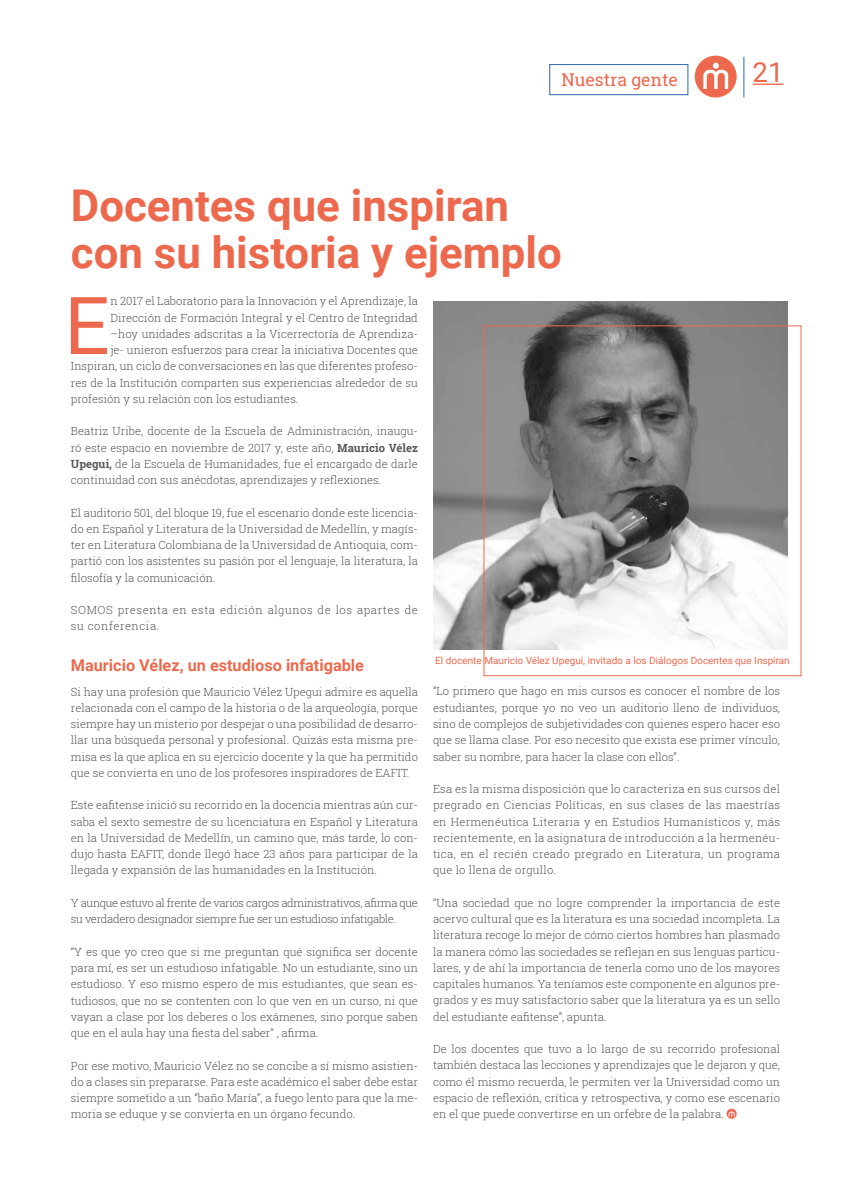
<style>
.page{position:relative;width:851px;height:1188px;background:#fff}
.page>*{position:absolute;margin:0;border:0;box-sizing:border-box;transform-origin:0 0}
.t1{font:79.88px "Roboto";color:#ed694d}
.t2{font:700 43.75px/46.2px "Roboto";color:#ed694d}
.t3{font:27.5px "Roboto";color:#ed694d}
.t4{font:17.5px "Roboto Slab";color:#ed694d}
.t5{font:700 16.25px "Roboto";color:#ed694d}
.t6{font:300 11.25px/16.2px "Roboto Slab";color:#575756;text-align:justify}
.t7{font:300 11.25px/16.2px "Roboto Slab";letter-spacing:-.03em;color:#575756}
.t8{font:300 11.25px/16.2px "Roboto Slab";letter-spacing:.05em;color:#575756}
.t9{font:10px "Roboto";color:#ed694d}
.s1{font-weight:700}
</style>
<div class="page">
<div style="left:549px;top:64px;width:139px;height:31px;border:1px solid #3065af"></div>
<div style="left:694px;top:56px;width:42px;height:41px;background:#ed694d;border-radius:50%"></div>
<svg style="left:703px;top:63px;width:25px;height:26px"></svg>
<hr style="left:743px;top:57px;width:1px;height:40px;background:#3065af">
<hr style="left:752px;top:83px;width:31px;height:2px;background:#ed694d">
<svg style="left:726px;top:1108px;width:10px;height:10px"></svg>
<svg style="left:728px;top:1109px;width:6px;height:7px"></svg>
<img style="left:433px;top:302px;width:354px;height:347px">
<div style="left:483px;top:325px;width:318px;height:350px;border:1px solid #ed694d"></div>
<h3 class="t4" style="left:561px;top:68px;width:118px">Nuestra gente</h3>
<h3 class="t3" style="left:752px;top:53px;width:32px">21</h3>
<h2 class="t2" style="left:71px;top:181px;width:492px">Docentes que inspiran con su historia y ejemplo</h2>
<h1 class="t1" style="left:64px;top:269px;width:47px">E</h1>
<p class="t6" style="left:110px;top:293px;width:309px">n 2017 el Laboratorio para la Innovación y el Aprendizaje, la</p>
<p class="t6" style="left:110px;top:309px;width:309px">Dirección de Formación Integral y el Centro de Integridad</p>
<p class="t6" style="left:110px;top:325px;width:309px">–hoy unidades adscritas a la Vicerrectoría de Aprendiza-</p>
<p class="t6" style="left:110px;top:341px;width:309px">je- unieron esfuerzos para crear la iniciativa Docentes que</p>
<p class="t6" style="left:71px;top:357px;width:348px">Inspiran, un ciclo de conversaciones en las que diferentes profeso-</p>
<p class="t6" style="left:71px;top:374px;width:348px">res de la Institución comparten sus experiencias alrededor de su</p>
<p class="t6" style="left:71px;top:390px;width:229px">profesión y su relación con los estudiantes.</p>
<p class="t6" style="left:71px;top:422px;width:348px">Beatriz Uribe, docente de la Escuela de Administración, inaugu&shy;ró este espacio en noviembre de 2017 y, este año, <span class="s1">Mauricio Vélez Upegui,</span> de la Escuela de Humanidades, fue el encargado de darle continuidad con sus anécdotas, aprendizajes y reflexiones.</p>
<p class="t6" style="left:71px;top:504px;width:348px">El auditorio 501, del bloque 19, fue el escenario donde este licencia&shy;do en Español y Literatura de la Universidad de Medellín, y magís&shy;ter en Literatura Colombiana de la Universidad de Antioquia, com&shy;partió con los asistentes su pasión por el lenguaje, la literatura, la filosofía y la comunicación.</p>
<p class="t8" style="left:71px;top:601px;width:348px">SOMOS presenta en esta edición algunos de los apartes de su conferencia.</p>
<h3 class="t5" style="left:71px;top:653px;width:294px">Mauricio Vélez, un estudioso infatigable</h3>
<p class="t6" style="left:71px;top:683px;width:348px">Si hay una profesión que Mauricio Vélez Upegui admire es aquella relacionada con el campo de la historia o de la arqueología, porque siempre hay un misterio por despejar o una posibilidad de desarro&shy;llar una búsqueda personal y profesional. Quizás esta misma pre&shy;misa es la que aplica en su ejercicio docente y la que ha permitido que se convierta en uno de los profesores inspiradores de EAFIT.</p>
<p class="t6" style="left:71px;top:796px;width:348px">Este eafitense inició su recorrido en la docencia mientras aún cur&shy;saba el sexto semestre de su licenciatura en Español y Literatura en la Universidad de Medellín, un camino que, más tarde, lo con&shy;dujo hasta EAFIT, donde llegó hace 23 años para participar de la llegada y expansión de las humanidades en la Institución.</p>
<p class="t7" style="left:71px;top:894px;width:348px">Y aunque estuvo al frente de varios cargos administrativos, afirma que su verdadero designador siempre fue ser un estudioso infatigable.</p>
<p class="t6" style="left:71px;top:942px;width:348px">“Y es que yo creo que si me preguntan qué significa ser docente para mí, es ser un estudioso infatigable. No un estudiante, sino un estudioso. Y eso mismo espero de mis estudiantes, que sean es&shy;tudiosos, que no se contenten con lo que ven en un curso, ni que vayan a clase por los deberes o los exámenes, sino porque saben que en el aula hay una fiesta del saber” , afirma.</p>
<p class="t6" style="left:71px;top:1056px;width:348px">Por ese motivo, Mauricio Vélez no se concibe a sí mismo asistien&shy;do a clases sin prepararse. Para este académico el saber debe estar siempre sometido a un “baño María”, a fuego lento para que la me&shy;moria se eduque y se convierta en un órgano fecundo.</p>
<p class="t9" style="left:435px;top:653px;width:356px">El docente Mauricio Vélez Upegui, invitado a los Diálogos Docentes que Inspiran</p>
<p class="t6" style="left:433px;top:682px;width:348px">“Lo primero que hago en mis cursos es conocer el nombre de los estudiantes, porque yo no veo un auditorio lleno de individuos, sino de complejos de subjetividades con quienes espero hacer eso que se llama clase. Por eso necesito que exista ese primer vínculo, saber su nombre, para hacer la clase con ellos”.</p>
<p class="t6" style="left:433px;top:780px;width:348px">Esa es la misma disposición que lo caracteriza en sus cursos del pregrado en Ciencias Políticas, en sus clases de las maestrías en Hermenéutica Literaria y en Estudios Humanísticos y, más recientemente, en la asignatura de introducción a la hermenéu&shy;tica, en el recién creado pregrado en Literatura, un programa que lo llena de orgullo.</p>
<p class="t6" style="left:433px;top:894px;width:348px">“Una sociedad que no logre comprender la importancia de este acervo cultural que es la literatura es una sociedad incompleta. La literatura recoge lo mejor de cómo ciertos hombres han plasmado la manera cómo las sociedades se reflejan en sus lenguas particu&shy;lares, y de ahí la importancia de tenerla como uno de los mayores capitales humanos. Ya teníamos este componente en algunos pre&shy;grados y es muy satisfactorio saber que la literatura ya es un sello del estudiante eafitense”, apunta.</p>
<p class="t6" style="left:433px;top:1040px;width:348px">De los docentes que tuvo a lo largo de su recorrido profesional también destaca las lecciones y aprendizajes que le dejaron y que, como él mismo recuerda, le permiten ver la Universidad como un espacio de reflexión, crítica y retrospectiva, y como ese escenario en el que puede convertirse en un orfebre de la palabra.</p>
</div>
